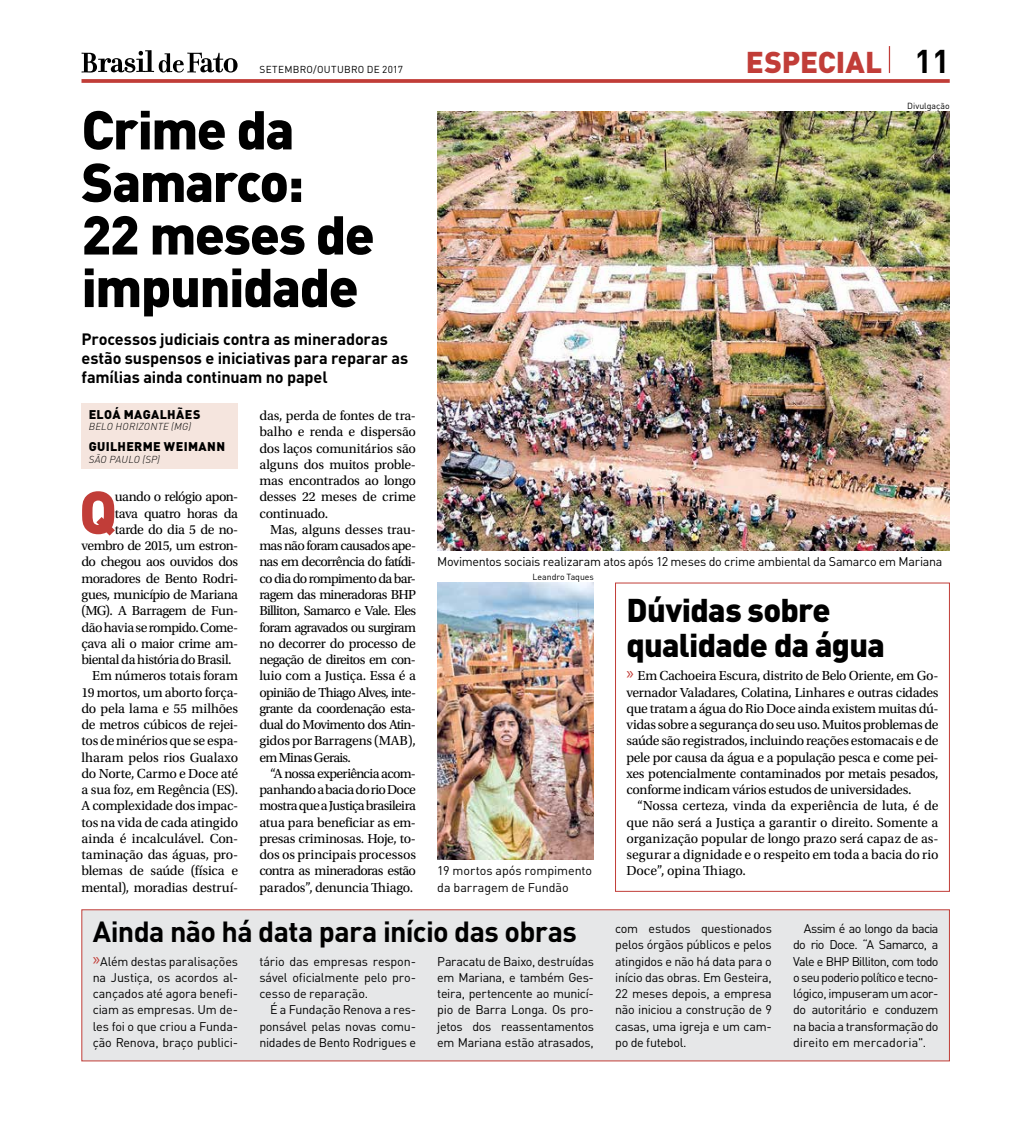
<style>
.page{position:relative;width:1010px;height:1124px;background:#fff}
.page>*{position:absolute;margin:0;border:0;box-sizing:border-box;transform-origin:0 0}
.t1{font:900 59.38px "DIN Pro";color:#c13d38}
.t2{font:900 53.75px/52.5px "DIN Pro";letter-spacing:-.03em;color:#000}
.t3{font:900 32.5px/35px "DIN Pro";letter-spacing:-.025em;color:#000}
.t4{font:900 29.75px "DIN Pro";color:#c13d38}
.t5{font:700 28.75px "DIN Pro";letter-spacing:-.025em;color:#000}
.t6{font:700 16.25px/18.8px "DIN Pro";letter-spacing:-.01em;color:#000}
.t7{font:13.75px/16.2px "Utopia Std";letter-spacing:-.025em;color:#000;text-align:justify}
.t8{font:13.75px "Utopia Std";letter-spacing:-.045em;color:#000}
.t9{font:12.5px/16.2px "DIN Pro";letter-spacing:-.02em;color:#000;text-align:justify}
.t10{font:900 12.5px "DIN Pro";letter-spacing:.03em;color:#000}
.t11{font:italic 300 10px "DIN Pro";letter-spacing:.025em;color:#000}
.t12{font:10px "DIN Pro";letter-spacing:.03em;color:#000}
.t13{font:8.75px "DIN Pro";color:#000}
.s1{font-weight:700;font-size:32.5px;color:#000}
.s2{font-family:"Myriad Pro";font-size:17.5px;color:#c13d38}
</style>
<div class="page">
<div style="left:615px;top:582px;width:335px;height:309px;background:#fff;border:1px solid #c13d38"></div>
<div style="left:81px;top:909px;width:869px;height:152px;background:#e6e7e8;border:1px solid #c13d38"></div>
<div style="left:81px;top:404px;width:157px;height:65px;background:#f5e5de"></div>
<img style="left:437px;top:582px;width:157px;height:277px">
<img style="left:437px;top:111px;width:513px;height:439px">
<svg style="left:81px;top:50px;width:157px;height:22px"></svg>
<svg style="left:81px;top:79px;width:869px;height:4px;background:#c44843"></svg>
<svg style="left:889px;top:46px;width:1px;height:27px"></svg>
<p class="t12" style="left:259px;top:62px;width:145px">SETEMBRO/OUTUBRO DE 2017</p>
<h2 class="t2" style="left:81px;top:97px;width:295px">Crime da<br>Samarco:<br>22 meses de impunidade</h2>
<p class="t6" style="left:81px;top:328px;width:328px">Processos judiciais contra as mineradoras estão suspensos e iniciativas para reparar as famílias ainda continuam no papel</p>
<p class="t7" style="left:259px;top:407px;width:158px">das, perda de fontes de tra&shy;balho e renda e dispersão dos laços comunitários são alguns dos muitos proble&shy;mas encontrados ao longo desses 22 meses de crime continuado.</p>
<p class="t7" style="left:259px;top:521px;width:158px;text-indent:11px">Mas, alguns desses trau&shy;mas não foram causados ape&shy;nas em decorrência do fatídi&shy;co dia do rompimento da bar&shy;ragem das mineradoras BHP Billiton, Samarco e Vale. Eles foram agravados ou surgiram no decorrer do processo de negação de direitos em con&shy;luio com a Justiça. Essa é a opinião de Thiago Alves, inte&shy;grante da coordenação esta&shy;dual do Movimento dos Atin&shy;gidos por Barragens (MAB), em Minas Gerais.</p>
<p class="t7" style="left:259px;top:765px;width:158px;text-indent:11px">“A nossa experiência acom&shy;panhando a bacia do rio Doce mostra que a Justiça brasileira atua para beneficiar as em&shy;presas criminosas. Hoje, to&shy;dos os principais processos contra as mineradoras estão parados”, denuncia Thiago.</p>
<p class="t10" style="left:89px;top:403px;width:113px">ELOÁ MAGALHÃES</p>
<p class="t11" style="left:89px;top:419px;width:104px">BELO HORIZONTE (MG)</p>
<p class="t10" style="left:89px;top:436px;width:138px">GUILHERME WEIMANN</p>
<p class="t11" style="left:89px;top:451px;width:73px">SÃO PAULO (SP)</p>
<h1 class="t1" style="left:79px;top:461px;width:40px">Q</h1>
<p class="t7" style="left:115px;top:489px;width:125px">uando o relógio apon-</p>
<p class="t7" style="left:115px;top:505px;width:125px">tava quatro horas da</p>
<p class="t7" style="left:115px;top:521px;width:125px">tarde do dia 5 de no-</p>
<p class="t7" style="left:81px;top:537px;width:158px">vembro de 2015, um estron-</p>
<p class="t8" style="left:81px;top:554px;width:158px">do chegou aos ouvidos dos</p>
<p class="t7" style="left:81px;top:570px;width:158px">moradores de Bento Rodri-</p>
<p class="t7" style="left:81px;top:586px;width:158px">gues, município de Mariana</p>
<p class="t7" style="left:81px;top:602px;width:158px">(MG). A Barragem de Fun-</p>
<p class="t7" style="left:81px;top:619px;width:158px">dão havia se rompido. Come-</p>
<p class="t7" style="left:81px;top:635px;width:158px">çava ali o maior crime am-</p>
<p class="t7" style="left:81px;top:651px;width:152px">biental da história do Brasil.</p>
<p class="t7" style="left:92px;top:668px;width:147px">Em números totais foram</p>
<p class="t7" style="left:81px;top:684px;width:158px">19 mortos, um aborto força-</p>
<p class="t7" style="left:81px;top:700px;width:158px">do pela lama e 55 milhões</p>
<p class="t7" style="left:81px;top:716px;width:158px">de metros cúbicos de rejei-</p>
<p class="t7" style="left:81px;top:733px;width:158px">tos de minérios que se espa-</p>
<p class="t7" style="left:81px;top:749px;width:158px">lharam pelos rios Gualaxo</p>
<p class="t7" style="left:81px;top:765px;width:158px">do Norte, Carmo e Doce até</p>
<p class="t7" style="left:81px;top:781px;width:158px">a sua foz, em Regência (ES).</p>
<p class="t7" style="left:81px;top:798px;width:158px">A complexidade dos impac-</p>
<p class="t7" style="left:81px;top:814px;width:158px">tos na vida de cada atingido</p>
<p class="t7" style="left:81px;top:830px;width:158px">ainda é incalculável. Con-</p>
<p class="t7" style="left:81px;top:846px;width:158px">taminação das águas, pro-</p>
<p class="t7" style="left:81px;top:863px;width:158px">blemas de saúde (física e</p>
<p class="t7" style="left:81px;top:879px;width:158px">mental), moradias destruí-</p>
<h3 class="t4" style="left:746px;top:36px;width:205px">ESPECIAL <span class="s1">11</span></h3>
<p class="t13" style="left:907px;top:99px;width:44px">Divulgação</p>
<p class="t9" style="left:437px;top:552px;width:506px">Movimentos sociais realizaram atos após 12 meses do crime ambiental da Samarco em Mariana</p>
<p class="t13" style="left:532px;top:570px;width:63px">Leandro Taques</p>
<p class="t9" style="left:437px;top:861px;width:156px">19 mortos após rompimento da barragem de Fundão</p>
<h3 class="t3" style="left:626px;top:588px;width:260px">Dúvidas sobre qualidade da água</h3>
<p class="t7" style="left:626px;top:667px;width:314px"><span class="s2">»</span> Em Cachoeira Escura, distrito de Belo Oriente, em Go&shy;vernador Valadares, Colatina, Linhares e outras cidades que tratam a água do Rio Doce ainda existem muitas dú&shy;vidas sobre a segurança do seu uso. Muitos problemas de saúde são registrados, incluindo reações estomacais e de pele por causa da água e a população pesca e come pei&shy;xes potencialmente contaminados por metais pesados, conforme indicam vários estudos de universidades.</p>
<p class="t7" style="left:626px;top:798px;width:314px;text-indent:11px">“Nossa certeza, vinda da experiência de luta, é de que não será a Justiça a garantir o direito. Somente a organização popular de longo prazo será capaz de as&shy;segurar a dignidade e o respeito em toda a bacia do rio Doce”, opina Thiago.</p>
<h3 class="t5" style="left:93px;top:907px;width:486px">Ainda não há data para início das obras</h3>
<p class="t9" style="left:437px;top:951px;width:158px">Paracatu de Baixo, destruídas em Mariana, e também Ges&shy;teira, pertencente ao municí&shy;pio de Barra Longa. Os pro&shy;jetos dos reassentamentos em Mariana estão atrasados,</p>
<p class="t9" style="left:93px;top:951px;width:147px"><span class="s2">»</span>Além destas paralisações na Justiça, os acordos al&shy;cançados até agora benefi&shy;ciam as empresas. Um de&shy;les foi o que criou a Funda&shy;ção Renova, braço publici-</p>
<p class="t9" style="left:259px;top:951px;width:158px">tário das empresas respon&shy;sável oficialmente pelo pro&shy;cesso de reparação.</p>
<p class="t9" style="left:259px;top:1000px;width:158px;text-indent:11px">É a Fundação Renova a res&shy;ponsável pelas novas comu&shy;nidades de Bento Rodrigues e</p>
<p class="t9" style="left:615px;top:919px;width:158px">com estudos questionados pelos órgãos públicos e pelos atingidos e não há data para o início das obras. Em Gesteira, 22 meses depois, a empresa não iniciou a construção de 9 casas, uma igreja e um cam&shy;po de futebol.</p>
<p class="t9" style="left:793px;top:919px;width:147px;text-indent:11px">Assim é ao longo da bacia do rio Doce. “A Samarco, a Vale e BHP Billiton, com todo o seu poderio político e tecno&shy;lógico, impuseram um acor&shy;do autoritário e conduzem na bacia a transformação do direito em mercadoria".</p>
</div>
